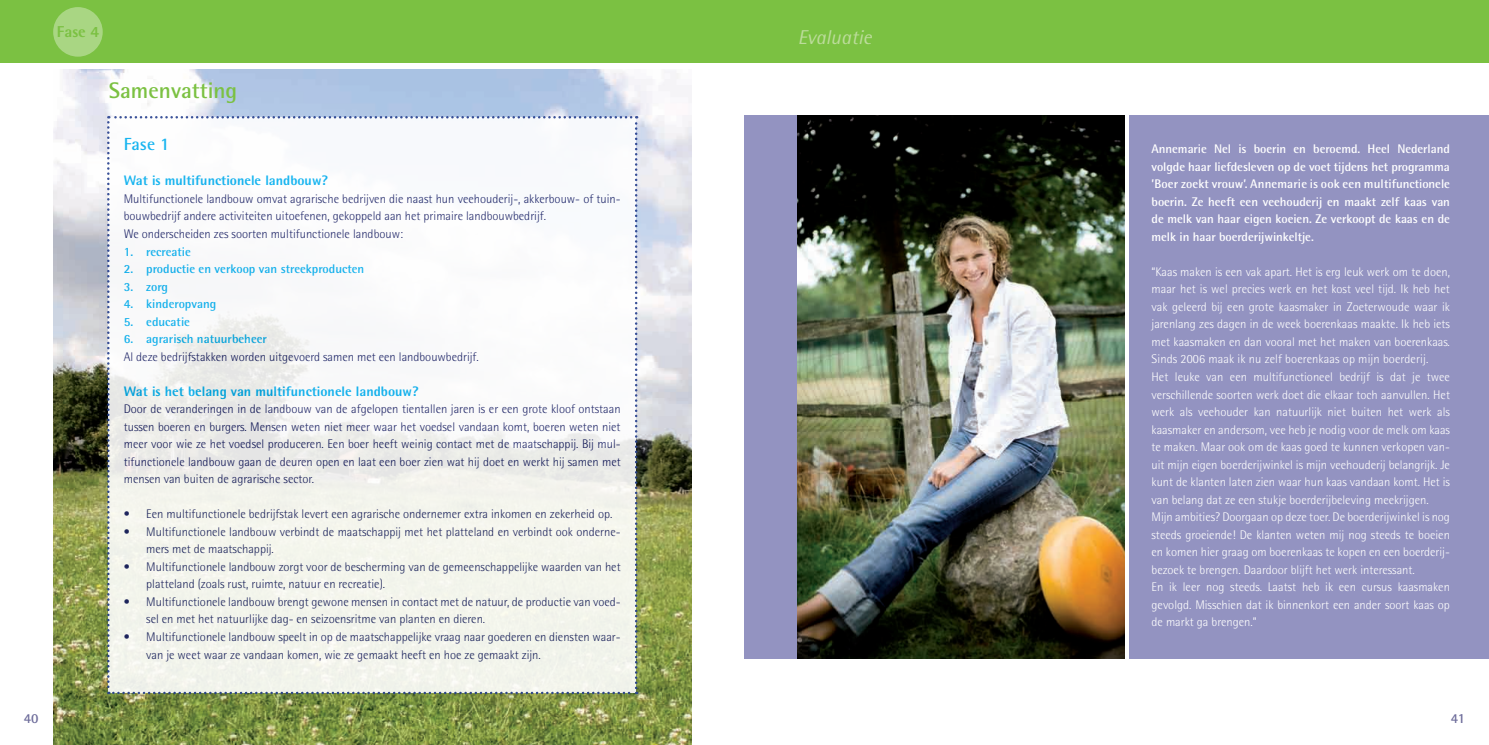
<style>
.page{position:relative;width:1489px;height:745px;background:#fff}
.page>*{position:absolute;margin:0;border:0;box-sizing:border-box;transform-origin:0 0}
.t1{font:700 22.5px "Rotis Semi Sans";color:#7bc142}
.t2{font:italic 20px "Rotis Semi Sans";color:#bcdc9b}
.t3{font:700 17.5px "Rotis Semi Sans";color:#00aeef}
.t4{font:800 15.75px "Rotis Semi Sans";color:#7bc142}
.t5{font:800 13.75px "Rotis Semi Sans";color:#00aeef}
.t6{font:700 13.75px "Rotis Semi Sans";color:#6e6d9b}
.t7{font:300 12.5px/17.5px "Rotis Semi Sans";color:#0f165d}
.t8{font:300 12.5px/17.5px "Rotis Semi Sans";color:#fff;text-align:justify}
.t9{font:700 12.5px/17.5px "Rotis Semi Sans";letter-spacing:-.005em;color:#fff;text-align:justify}
.t10{font:700 12.5px "Rotis Semi Sans";color:#00aeef}
</style>
<div class="page">
<img style="left:53px;top:69px;width:638px;height:675px">
<svg style="left:107px;top:116px;width:530px;height:577px"></svg>
<div style="left:0;top:0;width:1488px;height:62px;background:#7bc142"></div>
<div style="left:53px;top:7px;width:50px;height:50px;background:#a9d683;border-radius:50%"></div>
<div style="left:744px;top:115px;width:744px;height:543px;background:#9393c1"></div>
<img style="left:797px;top:115px;width:327px;height:543px">
<svg style="left:1124px;top:115px;width:4px;height:544px;background:#d5d5cd"></svg>
<p class="t4" style="left:57px;top:22px;width:44px">Fase 4</p>
<p class="t2" style="left:797px;top:25px;width:76px">Evaluatie</p>
<p class="t1" style="left:109px;top:77px;width:130px">Samenvatting</p>
<h3 class="t3" style="left:124px;top:134px;width:47px">Fase 1</h3>
<p class="t5" style="left:124px;top:172px;width:205px">Wat is multifunctionele landbouw?</p>
<p class="t7" style="left:124px;top:190px;width:498px">Multifunctionele landbouw omvat agrarische bedrijven die naast hun veehouderij-, akkerbouw- of tuin&shy;bouwbedrijf andere activiteiten uitoefenen, gekoppeld aan het primaire landbouwbedrijf.<br>We onderscheiden zes soorten multifunctionele landbouw:</p>
<p class="t10" style="left:124px;top:243px;width:69px">1. recreatie</p>
<p class="t10" style="left:124px;top:261px;width:242px">2. productie en verkoop van streekproducten</p>
<p class="t10" style="left:124px;top:278px;width:46px">3. zorg</p>
<p class="t10" style="left:124px;top:296px;width:94px">4. kinderopvang</p>
<p class="t10" style="left:124px;top:313px;width:68px">5. educatie</p>
<p class="t10" style="left:124px;top:331px;width:145px">6. agrarisch natuurbeheer</p>
<p class="t7" style="left:124px;top:347px;width:356px">Al deze bedrijfstakken worden uitgevoerd samen met een landbouwbedrijf.</p>
<p class="t5" style="left:124px;top:382px;width:296px">Wat is het belang van multifunctionele landbouw?</p>
<p class="t7" style="left:124px;top:400px;width:498px;text-align:justify">Door de veranderingen in de landbouw van de afgelopen tientallen jaren is er een grote kloof ontstaan tussen boeren en burgers. Mensen weten niet meer waar het voedsel vandaan komt, boeren weten niet meer voor wie ze het voedsel produceren. Een boer heeft weinig contact met de maatschappij. Bij mul&shy;tifunctionele landbouw gaan de deuren open en laat een boer zien wat hij doet en werkt hij samen met mensen van buiten de agrarische sector.</p>
<p class="t7" style="left:124px;top:505px;width:490px">• Een multifunctionele bedrijfstak levert een agrarische ondernemer extra inkomen en zekerheid op.</p>
<p class="t7" style="left:146px;top:522px;width:476px;text-indent:-22px">• Multifunctionele landbouw verbindt de maatschappij met het platteland en verbindt ook onderne&shy;mers met de maatschappij.</p>
<p class="t7" style="left:146px;top:557px;width:476px;text-indent:-22px">• Multifunctionele landbouw zorgt voor de bescherming van de gemeenschappelijke waarden van het platteland (zoals rust, ruimte, natuur en recreatie).</p>
<p class="t7" style="left:146px;top:592px;width:476px;text-indent:-22px">• Multifunctionele landbouw brengt gewone mensen in contact met de natuur, de productie van voed&shy;sel en met het natuurlijke dag- en seizoensritme van planten en dieren.</p>
<p class="t7" style="left:146px;top:627px;width:476px;text-indent:-22px">• Multifunctionele landbouw speelt in op de maatschappelijke vraag naar goederen en diensten waar&shy;van je weet waar ze vandaan komen, wie ze gemaakt heeft en hoe ze gemaakt zijn.</p>
<p class="t9" style="left:1151px;top:140px;width:300px">Annemarie Nel is boerin en beroemd. Heel Nederland volgde haar liefdesleven op de voet tijdens het programma ’Boer zoekt vrouw’. Annemarie is ook een multifunctionele boerin. Ze heeft een veehouderij en maakt zelf kaas van de melk van haar eigen koeien. Ze verkoopt de kaas en de melk in haar boerderijwinkeltje.</p>
<p class="t8" style="left:1151px;top:263px;width:300px">“Kaas maken is een vak apart. Het is erg leuk werk om te doen, maar het is wel precies werk en het kost veel tijd. Ik heb het vak geleerd bij een grote kaasmaker in Zoeterwoude waar ik jarenlang zes dagen in de week boerenkaas maakte. Ik heb iets met kaasmaken en dan vooral met het maken van boerenkaas.<br>Sinds 2006 maak ik nu zelf boerenkaas op mijn boerderij.</p>
<p class="t8" style="left:1151px;top:368px;width:300px">Het leuke van een multifunctioneel bedrijf is dat je twee verschillende soorten werk doet die elkaar toch aanvullen. Het werk als veehouder kan natuurlijk niet buiten het werk als kaasmaker en andersom, vee heb je nodig voor de melk om kaas te maken. Maar ook om de kaas goed te kunnen verkopen van&shy;uit mijn eigen boerderijwinkel is mijn veehouderij belangrijk. Je kunt de klanten laten zien waar hun kaas vandaan komt. Het is van belang dat ze een stukje boerderijbeleving meekrijgen.</p>
<p class="t8" style="left:1151px;top:508px;width:300px">Mijn ambities? Doorgaan op deze toer. De boerderijwinkel is nog steeds groeiende! De klanten weten mij nog steeds te boeien en komen hier graag om boerenkaas te kopen en een boerderij&shy;bezoek te brengen. Daardoor blijft het werk interessant.</p>
<p class="t8" style="left:1151px;top:578px;width:300px">En ik leer nog steeds. Laatst heb ik een cursus kaasmaken gevolgd. Misschien dat ik binnenkort een ander soort kaas op de markt ga brengen.”</p>
<p class="t6" style="left:24px;top:709px;width:16px">40</p>
<p class="t6" style="left:1450px;top:709px;width:16px">41</p>
</div>
